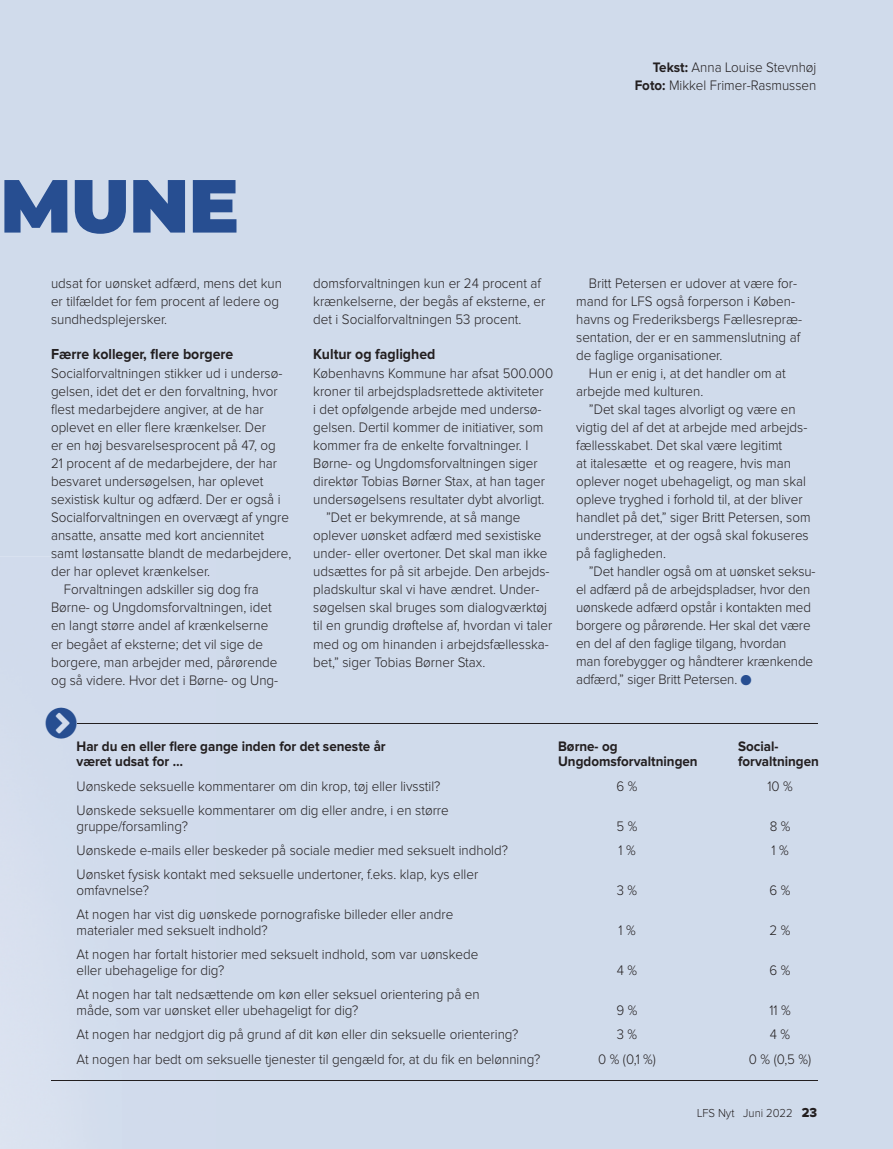
<style>
.page{position:relative;width:893px;height:1149px;background:#fff}
.page>*{position:absolute;margin:0;border:0;box-sizing:border-box;transform-origin:0 0}
.t1{font:900 75px "Montserrat";color:#274e91}
.t2{font:700 15px "Proxima Nova";color:#231f20;scale:.94 1}
.t3{font:300 14.25px/18px "Proxima Nova";color:#231f20;scale:.94 1}
.t4{font:700 14.25px "Proxima Nova";color:#231f20;scale:.94 1}
.t5{font:300 12px "Proxima Nova";color:#231f20;scale:.94 1}
.s1{font-weight:700}
.s2{color:#274e91}
.s3{font-family:"Proxima Nova Extrabld";font-weight:400;font-size:13.5px}
</style>
<div class="page">
<div style="left:0;top:0;width:893px;height:1148px;background:#d0dbeb"></div>
<div style="left:0;top:556px;width:216px;height:592px;background:#d1dbec"></div>
<hr style="left:77px;top:723px;width:740px;height:1px;background:#231f20">
<hr style="left:51px;top:1079px;width:766px;height:1px;background:#231f20">
<svg style="left:46px;top:707px;width:31px;height:31px"></svg>
<p class="t3" style="left:635px;top:59px;width:195px;text-align:right"><span class="s1">Tekst:</span> Anna Louise Stevnhøj<br><span class="s1">Foto:</span> Mikkel Frimer-Rasmussen</p>
<h1 class="t1" style="left:0;top:149px;width:240px">MUNE</h1>
<p class="t3" style="left:51px;top:275px;width:247px">udsat for uønsket adfærd, mens det kun er tilfældet for fem procent af ledere og sundhedsplejersker.</p>
<p class="t2" style="left:51px;top:347px;width:195px">Færre kolleger, flere borgere</p>
<p class="t3" style="left:51px;top:365px;width:248px">Socialforvaltningen stikker ud i undersø-</p>
<p class="t3" style="left:51px;top:383px;width:243px">gelsen, idet det er den forvaltning, hvor</p>
<p class="t3" style="left:51px;top:401px;width:228px">flest medarbejdere angiver, at de har</p>
<p class="t3" style="left:51px;top:419px;width:230px">oplevet en eller flere krænkelser. Der</p>
<p class="t3" style="left:51px;top:437px;width:241px">er en høj besvarelsesprocent på 47, og</p>
<p class="t3" style="left:51px;top:455px;width:242px">21 procent af de medarbejdere, der har</p>
<p class="t3" style="left:51px;top:473px;width:227px">besvaret undersøgelsen, har oplevet</p>
<p class="t3" style="left:51px;top:491px;width:246px">sexistisk kultur og adfærd. Der er også i</p>
<p class="t3" style="left:51px;top:509px;width:255px">Socialforvaltningen en overvægt af yngre</p>
<p class="t3" style="left:51px;top:527px;width:228px">ansatte, ansatte med kort anciennitet</p>
<p class="t3" style="left:51px;top:545px;width:257px">samt løstansatte blandt de medarbejdere,</p>
<p class="t3" style="left:51px;top:563px;width:171px">der har oplevet krænkelser.</p>
<p class="t3" style="left:64px;top:581px;width:209px">Forvaltningen adskiller sig dog fra</p>
<p class="t3" style="left:51px;top:599px;width:236px">Børne- og Ungdomsforvaltningen, idet</p>
<p class="t3" style="left:51px;top:617px;width:233px">en langt større andel af krænkelserne</p>
<p class="t3" style="left:51px;top:635px;width:227px">er begået af eksterne; det vil sige de</p>
<p class="t3" style="left:51px;top:653px;width:242px">borgere, man arbejder med, pårørende</p>
<p class="t3" style="left:51px;top:671px;width:243px">og så videre. Hvor det i Børne- og Ung-</p>
<p class="t3" style="left:313px;top:275px;width:248px">domsforvaltningen kun er 24 procent af krænkelserne, der begås af eksterne, er det i Socialforvaltningen 53 procent.</p>
<p class="t2" style="left:313px;top:347px;width:131px">Kultur og faglighed</p>
<p class="t3" style="left:313px;top:365px;width:257px">Københavns Kommune har afsat 500.000</p>
<p class="t3" style="left:313px;top:383px;width:247px">kroner til arbejdspladsrettede aktiviteter</p>
<p class="t3" style="left:313px;top:401px;width:244px">i det opfølgende arbejde med undersø-</p>
<p class="t3" style="left:313px;top:419px;width:246px">gelsen. Dertil kommer de initiativer, som</p>
<p class="t3" style="left:313px;top:437px;width:230px">kommer fra de enkelte forvaltninger. I</p>
<p class="t3" style="left:313px;top:455px;width:240px">Børne- og Ungdomsforvaltningen siger</p>
<p class="t3" style="left:313px;top:473px;width:248px">direktør Tobias Børner Stax, at han tager</p>
<p class="t3" style="left:313px;top:491px;width:248px">undersøgelsens resultater dybt alvorligt.</p>
<p class="t3" style="left:326px;top:509px;width:208px">”Det er bekymrende, at så mange</p>
<p class="t3" style="left:313px;top:527px;width:244px">oplever uønsket adfærd med sexistiske</p>
<p class="t3" style="left:313px;top:545px;width:251px">under- eller overtoner. Det skal man ikke</p>
<p class="t3" style="left:313px;top:563px;width:253px">udsættes for på sit arbejde. Den arbejds-</p>
<p class="t3" style="left:313px;top:581px;width:242px">pladskultur skal vi have ændret. Under-</p>
<p class="t3" style="left:313px;top:599px;width:250px">søgelsen skal bruges som dialogværktøj</p>
<p class="t3" style="left:313px;top:617px;width:256px">til en grundig drøftelse af, hvordan vi taler</p>
<p class="t3" style="left:313px;top:635px;width:252px">med og om hinanden i arbejdsfællesska-</p>
<p class="t3" style="left:313px;top:653px;width:185px">bet,” siger Tobias Børner Stax.</p>
<p class="t3" style="left:576px;top:275px;width:242px;text-indent:13px">Britt Petersen er udover at være for&shy;mand for LFS også forperson i Køben&shy;havns og Frederiksbergs Fællesrepræ&shy;sentation, der er en sammenslutning af de faglige organisationer.</p>
<p class="t3" style="left:576px;top:365px;width:225px;text-indent:13px">Hun er enig i, at det handler om at arbejde med kulturen.</p>
<p class="t3" style="left:576px;top:401px;width:251px;text-indent:13px">”Det skal tages alvorligt og være en vigtig del af det at arbejde med arbejds&shy;fællesskabet. Det skal være legitimt<br>at italesætte et og reagere, hvis man oplever noget ubehageligt, og man skal opleve tryghed i forhold til, at der bliver handlet på det,” siger Britt Petersen, som understreger, at der også skal fokuseres på fagligheden.</p>
<p class="t3" style="left:576px;top:563px;width:256px;text-indent:13px">”Det handler også om at uønsket seksu&shy;el adfærd på de arbejdspladser, hvor den uønskede adfærd opstår i kontakten med borgere og pårørende. Her skal det være en del af den faglige tilgang, hvordan<br>man forebygger og håndterer krænkende adfærd,” siger Britt Petersen. <span class="s2">●</span></p>
<p class="t4" style="left:77px;top:739px;width:330px">Har du en eller flere gange inden for det seneste år</p>
<p class="t4" style="left:558px;top:739px;width:65px">Børne- og</p>
<p class="t4" style="left:738px;top:739px;width:45px">Social-</p>
<p class="t4" style="left:77px;top:755px;width:115px">været udsat for …</p>
<p class="t4" style="left:558px;top:755px;width:150px">Ungdomsforvaltningen</p>
<p class="t4" style="left:738px;top:755px;width:88px">forvaltningen</p>
<p class="t3" style="left:77px;top:777px;width:389px">Uønskede seksuelle kommentarer om din krop, tøj eller livsstil?</p>
<p class="t3" style="left:617px;top:777px;width:24px">6 %</p>
<p class="t3" style="left:767px;top:777px;width:29px">10 %</p>
<p class="t3" style="left:77px;top:802px;width:398px;line-height:15.8px">Uønskede seksuelle kommentarer om dig eller andre, i en større gruppe/forsamling?</p>
<p class="t3" style="left:617px;top:817px;width:24px">5 %</p>
<p class="t3" style="left:770px;top:817px;width:24px">8 %</p>
<p class="t3" style="left:77px;top:841px;width:461px">Uønskede e-mails eller beskeder på sociale medier med seksuelt indhold?</p>
<p class="t3" style="left:618px;top:841px;width:20px">1 %</p>
<p class="t3" style="left:771px;top:841px;width:20px">1 %</p>
<p class="t3" style="left:77px;top:867px;width:429px;line-height:15.8px">Uønsket fysisk kontakt med seksuelle undertoner, f.eks. klap, kys eller omfavnelse?</p>
<p class="t3" style="left:617px;top:881px;width:23px">3 %</p>
<p class="t3" style="left:770px;top:881px;width:24px">6 %</p>
<p class="t3" style="left:77px;top:907px;width:402px;line-height:15.8px">At nogen har vist dig uønskede pornografiske billeder eller andre materialer med seksuelt indhold?</p>
<p class="t3" style="left:77px;top:947px;width:429px;line-height:15.8px">At nogen har fortalt historier med seksuelt indhold, som var uønskede eller ubehagelige for dig?</p>
<p class="t3" style="left:77px;top:987px;width:430px;line-height:15.8px">At nogen har talt nedsættende om køn eller seksuel orientering på en måde, som var uønsket eller ubehageligt for dig?</p>
<p class="t3" style="left:618px;top:921px;width:20px">1 %</p>
<p class="t3" style="left:770px;top:921px;width:24px">2 %</p>
<p class="t3" style="left:617px;top:961px;width:23px">4 %</p>
<p class="t3" style="left:770px;top:961px;width:24px">6 %</p>
<p class="t3" style="left:617px;top:1001px;width:24px">9 %</p>
<p class="t3" style="left:769px;top:1001px;width:24px">11 %</p>
<p class="t3" style="left:77px;top:1025px;width:472px">At nogen har nedgjort dig på grund af dit køn eller din seksuelle orientering?</p>
<p class="t3" style="left:617px;top:1025px;width:23px">3 %</p>
<p class="t3" style="left:770px;top:1025px;width:23px">4 %</p>
<p class="t3" style="left:77px;top:1050px;width:495px">At nogen har bedt om seksuelle tjenester til gengæld for, at du fik en belønning?</p>
<p class="t3" style="left:598px;top:1050px;width:63px">0 % (0,1 %)</p>
<p class="t3" style="left:749px;top:1050px;width:68px">0 % (0,5 %)</p>
<p class="t5" style="left:697px;top:1107px;width:129px">LFS Nyt Juni 2022 <span class="s3">23</span></p>
</div>
